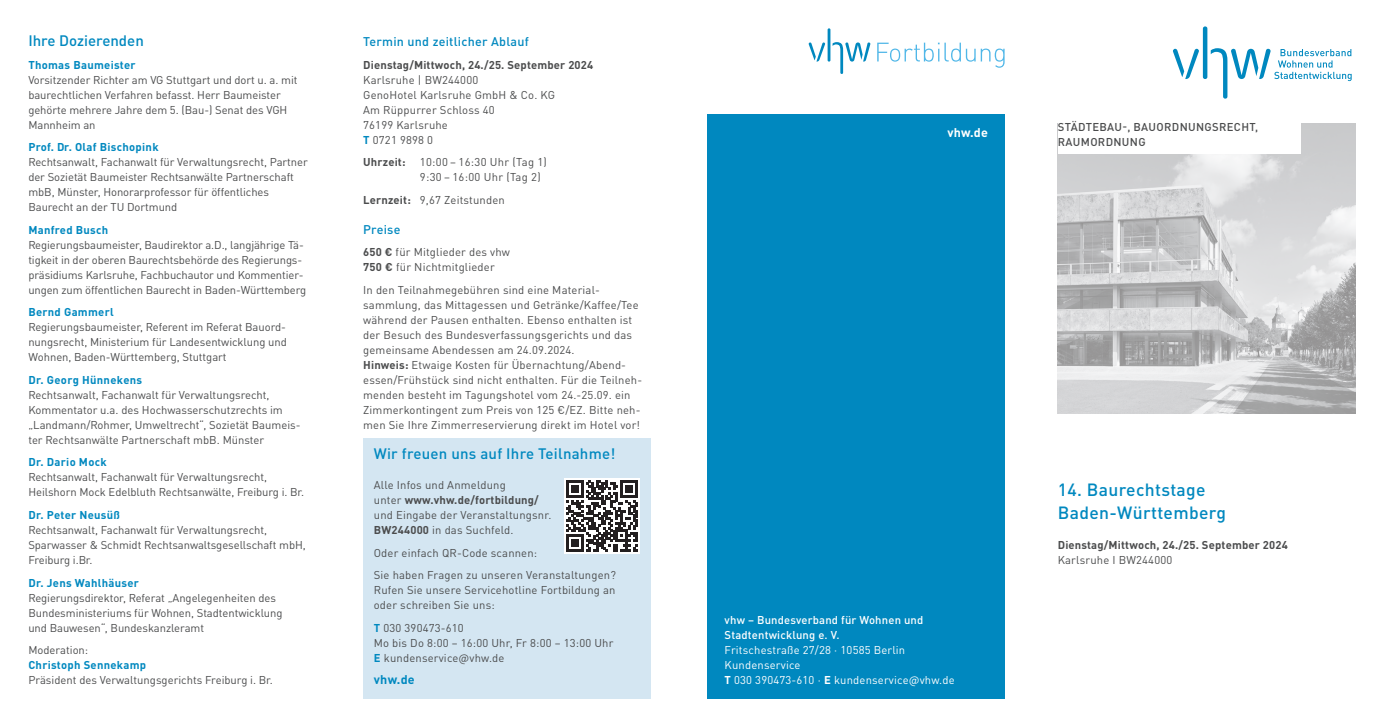
<style>
.page{position:relative;width:1382px;height:727px;background:#fff}
.page>*{position:absolute;margin:0;border:0;box-sizing:border-box;transform-origin:0 0}
.Titel_Front{font:500 17.5px/22.5px "DIN Pro";letter-spacing:.02em;color:#0088bf}
.Überschrift_1{font:500 15px "DIN Pro";letter-spacing:.015em;color:#0088bf}
.Grundtext_AbstandVor{font:500 15px "DIN Pro";color:#0088bf}
.Überschrift_2{font:500 12.5px "DIN Pro";letter-spacing:.02em;color:#0088bf}
.t1{font:700 12.5px "DIN Pro";color:#fff}
.t2{font:700 12.5px "DIN Pro";color:#0088bf}
.Grundtext_AbstandVor-2{font:11.25px/15px "DIN Pro";letter-spacing:-.005em;color:#4b4c4d}
.Grundtext_AbstandVor-3{font:11.25px/15px "DIN Pro";letter-spacing:.015em;color:#4b4c4d}
.Grundtext{font:11.25px/15px "DIN Pro";letter-spacing:.015em;color:#4b4c4d}
.t3{font:500 11.25px/15px "DIN Pro";letter-spacing:.015em;color:#fff}
.Grundtext_AbstandVor-4{font:700 11.25px/15px "DIN Pro";letter-spacing:.015em;color:#4b4c4d}
.Themenfeld{font:500 11.25px/15px "DIN Pro";letter-spacing:.03em;color:#4b4c4d}
.Grundtext_AbstandVor-5{font:11.25px/15px "DIN Pro";letter-spacing:.025em;color:#4b4c4d}
.Datum_Front{font:700 11.25px "DIN Pro";letter-spacing:.015em;color:#4b4c4d}
.t4{font:11.25px "DIN Pro";letter-spacing:.015em;color:#fff}
.s1{font-weight:700;color:#0088bf}
.s2{font-weight:400}
.s3{font-weight:700}
</style>
<div class="page">
<div style="left:707px;top:114px;width:298px;height:584px;background:#0088bf"></div>
<svg style="left:809px;top:28px;width:61px;height:46px"></svg>
<svg style="left:877px;top:43px;width:128px;height:25px"></svg>
<div style="left:363px;top:438px;width:287px;height:260px;background:#d4e6f2"></div>
<svg style="left:564px;top:478px;width:75px;height:75px"></svg>
<svg style="left:566px;top:480px;width:72px;height:71px;background:#7b7879"></svg>
<svg style="left:1173px;top:26px;width:179px;height:73px"></svg>
<img style="left:1058px;top:124px;width:297px;height:289px">
<div style="left:1058px;top:116px;width:242px;height:38px;background:#fff"></div>
<p class="Grundtext_AbstandVor" style="left:28px;top:28px;width:117px">Ihre Dozierenden</p>
<p class="Grundtext_AbstandVor-2" style="left:28px;top:56px;width:271px"><span class="s1">Thomas Baumeister<br></span>Vorsitzender Richter am VG Stuttgart und dort u. a. mit baurechtlichen Verfahren befasst. Herr Baumeister gehörte mehrere Jahre dem 5. (Bau-) Senat des VGH Mannheim an</p>
<p class="Grundtext_AbstandVor-2" style="left:28px;top:138px;width:281px"><span class="s1">Prof. Dr. Olaf Bischopink<br></span>Rechtsanwalt, Fachanwalt für Verwaltungsrecht, Partner der Sozietät Baumeister Rechtsanwälte Partnerschaft mbB, Münster, Honorarprofessor für öffentliches Baurecht an der TU Dortmund</p>
<p class="Grundtext_AbstandVor-2" style="left:28px;top:221px;width:279px"><span class="s1">Manfred Busch<br></span>Regierungsbaumeister, Baudirektor a.D., langjährige Tä&shy;tigkeit in der oberen Baurechtsbehörde des Regierungs&shy;präsidiums Karlsruhe, Fachbuchautor und Kommentier&shy;ungen zum öffentlichen Baurecht in Baden-Württemberg</p>
<p class="Grundtext_AbstandVor-2" style="left:28px;top:303px;width:260px"><span class="s1">Bernd Gammerl<br></span>Regierungsbaumeister, Referent im Referat Bauord&shy;nungsrecht, Ministerium für Landesentwicklung und Wohnen, Baden-Württemberg, Stuttgart</p>
<p class="Grundtext_AbstandVor-2" style="left:28px;top:371px;width:274px"><span class="s1">Dr. Georg Hünnekens<br></span>Rechtsanwalt, Fachanwalt für Verwaltungsrecht, Kommentator u.a. des Hochwasserschutzrechts im „Landmann/Rohmer, Umweltrecht“, Sozietät Baumeis&shy;ter Rechtsanwälte Partnerschaft mbB. Münster</p>
<p class="Grundtext_AbstandVor-2" style="left:28px;top:453px;width:277px"><span class="s1">Dr. Dario Mock<br></span>Rechtsanwalt, Fachanwalt für Verwaltungsrecht,<br>Heilshorn Mock Edelbluth Rechtsanwälte, Freiburg i. Br.</p>
<p class="Grundtext_AbstandVor-2" style="left:28px;top:506px;width:279px"><span class="s1">Dr. Peter Neusüß<br></span>Rechtsanwalt, Fachanwalt für Verwaltungsrecht, Sparwasser &amp; Schmidt Rechtsanwaltsgesellschaft mbH, Freiburg i.Br.</p>
<p class="Grundtext_AbstandVor-2" style="left:28px;top:573px;width:256px"><span class="s1">Dr. Jens Wahlhäuser<br></span>Regierungsdirektor, Referat „Angelegenheiten des Bundesministeriums für Wohnen, Stadtentwicklung und Bauwesen“, Bundeskanzleramt</p>
<p class="Grundtext_AbstandVor-2" style="left:28px;top:641px;width:246px">Moderation:<br><span class="s1">Christoph Sennekamp<br></span>Präsident des Verwaltungsgerichts Freiburg i. Br.</p>
<p class="Überschrift_2" style="left:363px;top:31px;width:167px">Termin und zeitlicher Ablauf</p>
<p class="Grundtext_AbstandVor-4" style="left:363px;top:56px;width:232px">Dienstag/Mittwoch, 24./25. September 2024<br><span class="s2">Karlsruhe | BW244000</span></p>
<p class="Grundtext_AbstandVor-3" style="left:363px;top:86px;width:194px">GenoHotel Karlsruhe GmbH &amp; Co. KG<br>Am Rüppurrer Schloss 40<br>76199 Karlsruhe</p>
<p class="Grundtext_AbstandVor-3" style="left:363px;top:131px;width:71px"><span class="s1">T</span> 0721 9898 0</p>
<p class="Grundtext_AbstandVor-4" style="left:363px;top:153px;width:44px">Uhrzeit:</p>
<p class="Grundtext_AbstandVor-5" style="left:420px;top:153px;width:129px">10:00 – 16:30 Uhr (Tag 1)<br>9:30 – 16:00 Uhr (Tag 2)</p>
<p class="Grundtext_AbstandVor-3" style="left:363px;top:191px;width:143px"><span class="s3">Lernzeit:</span> 9,67 Zeitstunden</p>
<p class="Überschrift_2" style="left:363px;top:219px;width:39px">Preise</p>
<p class="Grundtext" style="left:363px;top:243px;width:148px"><span class="s3">650 €</span> für Mitglieder des vhw</p>
<p class="Grundtext" style="left:363px;top:258px;width:133px"><span class="s3">750 €</span> für Nichtmitglieder</p>
<p class="Grundtext_AbstandVor-3" style="left:363px;top:281px;width:277px">In den Teilnahmegebühren sind eine Material&shy;sammlung, das Mittagessen und Getränke/Kaffee/Tee</p>
<p class="Grundtext_AbstandVor-2" style="left:363px;top:311px;width:270px;text-align:justify">während der Pausen enthalten. Ebenso enthalten ist der Besuch des Bundesverfassungsgerichts und das gemeinsame Abendessen am 24.09.2024.</p>
<p class="Grundtext_AbstandVor-3" style="left:363px;top:356px;width:280px"><span class="s3">Hinweis:</span> Etwaige Kosten für Übernachtung/Abend&shy;essen/Frühstück sind nicht enthalten. Für die Teilneh&shy;menden besteht im Tagungshotel vom 24.-25.09. ein Zimmerkontingent zum Preis von 125 €/EZ. Bitte neh&shy;men Sie Ihre Zimmerreservierung direkt im Hotel vor!</p>
<p class="Überschrift_1" style="left:374px;top:441px;width:243px">Wir freuen uns auf Ihre Teilnahme!</p>
<p class="Grundtext" style="left:374px;top:476px;width:167px">Alle Infos und Anmeldung<br>unter <span class="s3">www.vhw.de/fortbildung/</span></p>
<p class="Grundtext_AbstandVor-3" style="left:374px;top:506px;width:179px">und Eingabe der Veranstaltungsnr.<br><span class="s3">BW244000</span> in das Suchfeld.</p>
<p class="Grundtext_AbstandVor-3" style="left:374px;top:543px;width:165px">Oder einfach QR-Code scannen:</p>
<p class="Grundtext_AbstandVor-2" style="left:374px;top:566px;width:244px;text-align:justify">Sie haben Fragen zu unseren Veranstaltungen?<br>Rufen Sie unsere Servicehotline Fortbildung an oder schreiben Sie uns:</p>
<p class="Grundtext_AbstandVor-3" style="left:374px;top:618px;width:91px"><span class="s1">T</span> 030 390473-610</p>
<p class="Grundtext_AbstandVor-3" style="left:374px;top:633px;width:241px">Mo bis Do 8:00 – 16:00 Uhr, Fr 8:00 – 13:00 Uhr</p>
<p class="Grundtext_AbstandVor-3" style="left:374px;top:648px;width:132px"><span class="s1">E</span> kundenservice@vhw.de</p>
<p class="t1" style="left:947px;top:122px;width:42px">vhw.de</p>
<p class="t3" style="left:725px;top:611px;width:200px">vhw – Bundesverband für Wohnen und<br>Stadtentwicklung e. V.<br><span class="s2">Fritschestraße 27/28 · 10585 Berlin<br>Kundenservice</span></p>
<p class="t2" style="left:374px;top:669px;width:42px">vhw.de</p>
<p class="t4" style="left:725px;top:671px;width:232px"><span class="s3">T</span> 030 390473-610 · <span class="s3">E</span> kundenservice@vhw.de</p>
<p class="Themenfeld" style="left:1058px;top:118px;width:202px">STÄDTEBAU-, BAUORDNUNGSRECHT,<br>RAUMORDNUNG</p>
<p class="Titel_Front" style="left:1058px;top:477px;width:170px">14. Baurechtstage<br>Baden-Württemberg</p>
<p class="Datum_Front" style="left:1058px;top:535px;width:232px">Dienstag/Mittwoch, 24./25. September 2024</p>
<p class="Grundtext_AbstandVor-3" style="left:1058px;top:551px;width:116px">Karlsruhe I BW244000</p>
</div>
